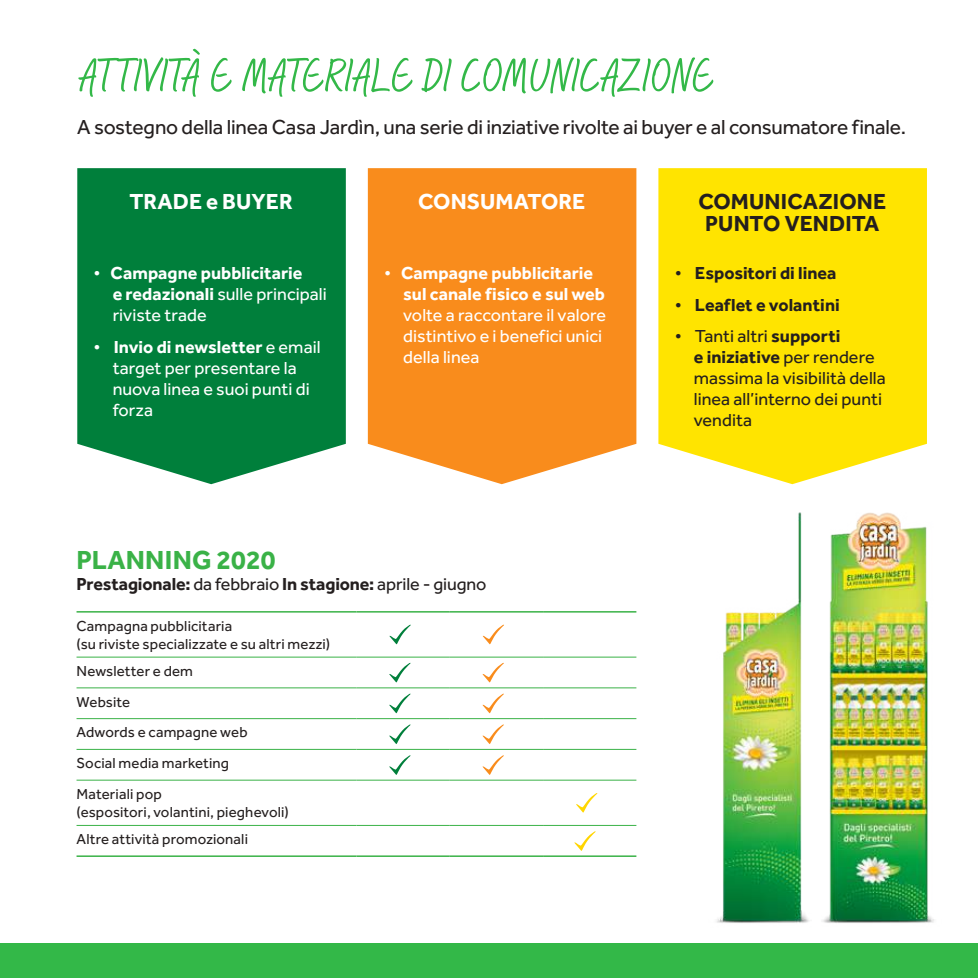
<style>
.page{position:relative;width:978px;height:978px;background:#fff}
.page>*{position:absolute;margin:0;border:0;box-sizing:border-box;transform-origin:0 0}
.t1{font:52.5px "CF Marker";color:#33b848}
.t2{font:700 27px "Effra";letter-spacing:.005em;color:#3ab247}
.t3{font:700 22.5px/22.5px "Effra";letter-spacing:.01em;color:#241f1f;text-align:center}
.t4{font:700 22.5px "Effra";letter-spacing:.005em;color:#fff}
.t5{font:21px "Effra";letter-spacing:-.01em;color:#241f1f}
.t6{font:18px/21px "Effra";letter-spacing:.005em;color:#fff}
.t7{font:700 18px/21px "Effra";color:#fff}
.t8{font:18px/21px "Effra";letter-spacing:.005em;color:#241f1f}
.t9{font:700 18px "Effra";color:#241f1f}
.t10{font:15px/30.8px "Effra";letter-spacing:.01em;color:#241f1f}
.s1{font-weight:400}
.s2{font-weight:700}
</style>
<div class="page">
<div style="left:0;top:944px;width:978px;height:34px;background:#33b848"></div>
<img style="left:658px;top:484px;width:318px;height:460px">
<svg style="left:77px;top:168px;width:269px;height:316px;background:#108747"></svg>
<div style="left:368px;top:168px;width:268px;height:316px;background:#f98c1c"></div>
<svg style="left:658px;top:168px;width:269px;height:316px;background:#ffe510"></svg>
<hr style="left:77px;top:611px;width:279px;height:2px;background:#3ab247">
<hr style="left:356px;top:611px;width:94px;height:2px;background:#3ab247">
<hr style="left:450px;top:611px;width:93px;height:2px;background:#3ab247">
<hr style="left:543px;top:611px;width:93px;height:2px;background:#3ab247">
<hr style="left:77px;top:855px;width:279px;height:2px;background:#3ab247">
<hr style="left:356px;top:855px;width:94px;height:2px;background:#3ab247">
<hr style="left:450px;top:855px;width:93px;height:2px;background:#3ab247">
<hr style="left:543px;top:855px;width:93px;height:2px;background:#3ab247">
<hr style="left:77px;top:657px;width:279px;height:1px;background:#3ab247">
<hr style="left:356px;top:657px;width:94px;height:1px;background:#3ab247">
<hr style="left:450px;top:657px;width:93px;height:1px;background:#3ab247">
<hr style="left:543px;top:657px;width:93px;height:1px;background:#3ab247">
<hr style="left:77px;top:687px;width:279px;height:1px;background:#3ab247">
<hr style="left:356px;top:687px;width:94px;height:1px;background:#3ab247">
<hr style="left:450px;top:687px;width:93px;height:1px;background:#3ab247">
<hr style="left:543px;top:687px;width:93px;height:1px;background:#3ab247">
<hr style="left:77px;top:718px;width:279px;height:1px;background:#3ab247">
<hr style="left:356px;top:718px;width:94px;height:1px;background:#3ab247">
<hr style="left:450px;top:718px;width:93px;height:1px;background:#3ab247">
<hr style="left:543px;top:718px;width:93px;height:1px;background:#3ab247">
<hr style="left:77px;top:749px;width:279px;height:1px;background:#3ab247">
<hr style="left:356px;top:749px;width:94px;height:1px;background:#3ab247">
<hr style="left:450px;top:749px;width:93px;height:1px;background:#3ab247">
<hr style="left:543px;top:749px;width:93px;height:1px;background:#3ab247">
<hr style="left:77px;top:780px;width:279px;height:1px;background:#3ab247">
<hr style="left:356px;top:780px;width:94px;height:1px;background:#3ab247">
<hr style="left:450px;top:780px;width:93px;height:1px;background:#3ab247">
<hr style="left:543px;top:780px;width:93px;height:1px;background:#3ab247">
<hr style="left:77px;top:825px;width:279px;height:1px;background:#3ab247">
<hr style="left:356px;top:825px;width:94px;height:1px;background:#3ab247">
<hr style="left:450px;top:825px;width:93px;height:1px;background:#3ab247">
<hr style="left:543px;top:825px;width:93px;height:1px;background:#3ab247">
<svg style="left:389px;top:624px;width:22px;height:21px"></svg>
<svg style="left:482px;top:624px;width:22px;height:21px"></svg>
<svg style="left:576px;top:793px;width:22px;height:20px"></svg>
<svg style="left:574px;top:831px;width:22px;height:20px"></svg>
<svg style="left:389px;top:755px;width:22px;height:20px"></svg>
<svg style="left:389px;top:724px;width:22px;height:20px"></svg>
<svg style="left:389px;top:693px;width:22px;height:20px"></svg>
<svg style="left:389px;top:663px;width:22px;height:20px"></svg>
<svg style="left:482px;top:755px;width:22px;height:20px"></svg>
<svg style="left:482px;top:724px;width:22px;height:20px"></svg>
<svg style="left:482px;top:693px;width:22px;height:20px"></svg>
<svg style="left:482px;top:663px;width:22px;height:20px"></svg>
<svg style="left:193px;top:49px;width:7px;height:6px"></svg>
<h1 class="t1" style="left:77px;top:49px;width:638px">ATTIVITA E MATERIALE DI COMUNICAZIONE</h1>
<h3 class="t5" style="left:77px;top:115px;width:830px">A sostegno della linea Casa Jardìn, una serie di inziative rivolte ai buyer e al consumatore finale.</h3>
<h3 class="t4" style="left:129px;top:187px;width:165px">TRADE e BUYER</h3>
<p class="t7" style="left:113px;top:262px;width:216px;text-indent:-19px"><span class="s1">•</span> Campagne pubblicitarie<br>e redazionali <span class="s1">sulle principali riviste trade</span></p>
<p class="t6" style="left:113px;top:336px;width:209px;text-indent:-19px">• <span class="s2">Invio di newsletter</span> e email target per presentare la nuova linea e suoi punti di forza</p>
<h3 class="t4" style="left:418px;top:187px;width:169px">CONSUMATORE</h3>
<p class="t7" style="left:403px;top:262px;width:203px;text-indent:-19px"><span class="s1">•</span> Campagne pubblicitarie sul canale fisico e sul web</p>
<p class="t6" style="left:403px;top:304px;width:204px">volte a raccontare il valore distintivo e i benefici unici della linea</p>
<h2 class="t2" style="left:77px;top:544px;width:200px">PLANNING 2020</h2>
<p class="t9" style="left:77px;top:573px;width:411px">Prestagionale: <span class="s1">da febbraio</span> In stagione: <span class="s1">aprile - giugno</span></p>
<p class="t10" style="left:77px;top:616px;width:255px;line-height:18px">Campagna pubblicitaria<br>(su riviste specializzate e su altri mezzi)</p>
<p class="t10" style="left:77px;top:655px;width:173px">Newsletter e dem<br>Website<br>Adwords e campagne web<br>Social media marketing<br>Materiali pop</p>
<p class="t10" style="left:77px;top:798px;width:214px;line-height:27.3px">(espositori, volantini, pieghevoli)<br>Altre attività promozionali</p>
<h3 class="t3" style="left:698px;top:189px;width:189px">COMUNICAZIONE<br>PUNTO VENDITA</h3>
<p class="t9" style="left:675px;top:262px;width:163px"><span class="s1">•</span> Espositori di linea</p>
<p class="t9" style="left:675px;top:294px;width:167px"><span class="s1">•</span> Leaflet e volantini</p>
<p class="t8" style="left:694px;top:325px;width:194px;text-indent:-19px">• Tanti altri <span class="s2">supporti<br>e iniziative</span> per rendere massima la visibilità della linea all’interno dei punti vendita</p>
</div>
